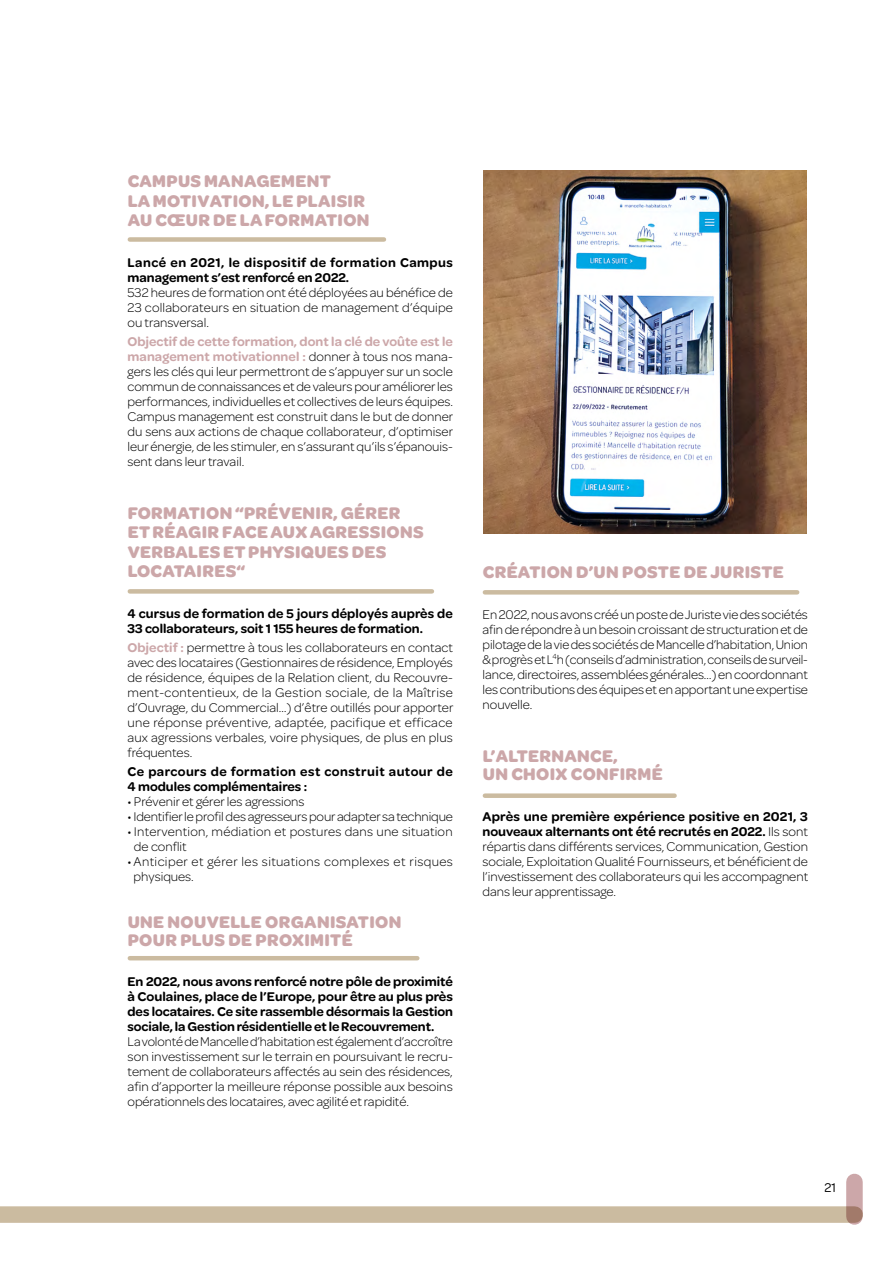
<style>
.page{position:relative;width:893px;height:1263px;background:#fff}
.page>*{position:absolute;margin:0;border:0;box-sizing:border-box;transform-origin:0 0}
.t1{font:700 18px/19.5px "Omnes";letter-spacing:.02em;color:#cca7a9}
.t2{font:300 13.5px/15px "Omnes";letter-spacing:-.005em;color:#000;text-align:justify}
.t3{font:600 13.5px/15px "Omnes";color:#000}
.t4{font:600 13.5px/15px "Omnes";letter-spacing:.035em;color:#000}
.t5{font:600 13.5px/15px "Omnes";letter-spacing:.03em;color:#000}
.t6{font:300 13.5px/15px "Omnes";letter-spacing:.02em;color:#000}
.t7{font:300 13.5px/15px "Omnes";letter-spacing:.03em;color:#000}
.t8{font:13.5px "Omnes";color:#000}
.s1{font-weight:600;color:#cca7a9}
.s2{font-weight:600}
</style>
<div class="page">
<div style="left:0;top:1206px;width:855px;height:17px;background:#cbbba0"></div>
<svg style="left:846px;top:1182px;width:17px;height:34px"></svg>
<div style="left:130px;top:237px;width:254px;height:5px;background:#cbbba0"></div>
<div style="left:130px;top:589px;width:302px;height:5px;background:#cbbba0"></div>
<div style="left:485px;top:793px;width:190px;height:5px;background:#cbbba0"></div>
<div style="left:485px;top:590px;width:312px;height:5px;background:#cbbba0"></div>
<hr style="left:130px;top:956px;width:287px;height:4px;background:#cbbba0">
<img style="left:483px;top:170px;width:324px;height:364px">
<h1 class="t1" style="left:128px;top:170px;width:243px">CAMPUS MANAGEMENT<br>LA MOTIVATION, LE PLAISIR<br>AU CŒUR DE LA FORMATION</h1>
<p class="t4" style="left:128px;top:254px;width:327px">Lancé en 2021, le dispositif de formation Campus management s’est renforcé en 2022.</p>
<p class="t2" style="left:128px;top:284px;width:327px">532 heures de formation ont été déployées au bénéfice de 23 collaborateurs en situation de management d’équipe ou transversal.</p>
<p class="t2" style="left:128px;top:333px;width:327px"><span class="s1">Objectif de cette formation, dont la clé de voûte est le management motivationnel :</span> donner à tous nos mana&shy;gers les clés qui leur permettront de s’appuyer sur un socle commun de connaissances et de valeurs pour améliorer les performances, individuelles et collectives de leurs équipes.<br>Campus management est construit dans le but de donner du sens aux actions de chaque collaborateur, d’optimiser leur énergie, de les stimuler, en s’assurant qu’ils s’épanouis&shy;sent dans leur travail.</p>
<h1 class="t1" style="left:128px;top:502px;width:297px">FORMATION “PRÉVENIR, GÉRER<br>ET RÉAGIR FACE AUX AGRESSIONS<br>VERBALES ET PHYSIQUES DES<br>LOCATAIRES“</h1>
<p class="t3" style="left:128px;top:605px;width:327px">4 cursus de formation de 5 jours déployés auprès de<br>33 collaborateurs, soit 1 155 heures de formation.</p>
<p class="t2" style="left:128px;top:639px;width:327px"><span class="s1">Objectif :</span> permettre à tous les collaborateurs en contact avec des locataires (Gestionnaires de résidence, Employés de résidence, équipes de la Relation client, du Recouvre&shy;ment-contentieux, de la Gestion sociale, de la Maîtrise d’Ouvrage, du Commercial…) d’être outillés pour apporter une réponse préventive, adaptée, pacifique et efficace aux agressions verbales, voire physiques, de plus en plus fréquentes.</p>
<p class="t5" style="left:128px;top:764px;width:327px">Ce parcours de formation est construit autour de<br>4 modules complémentaires :</p>
<p class="t2" style="left:128px;top:794px;width:178px">• Prévenir et gérer les agressions</p>
<p class="t2" style="left:128px;top:809px;width:327px">• Identifier le profil des agresseurs pour adapter sa technique</p>
<p class="t6" style="left:134px;top:824px;width:320px;text-indent:-6px">• Intervention, médiation et postures dans une situation de conflit</p>
<p class="t7" style="left:134px;top:854px;width:321px;text-indent:-6px">• Anticiper et gérer les situations complexes et risques physiques.</p>
<h1 class="t1" style="left:128px;top:912px;width:275px;line-height:18px">UNE NOUVELLE ORGANISATION<br>POUR PLUS DE PROXIMITÉ</h1>
<p class="t3" style="left:128px;top:973px;width:327px;text-align:justify">En 2022, nous avons renforcé notre pôle de proximité à Coulaines, place de l’Europe, pour être au plus près des locataires. Ce site rassemble désormais la Gestion sociale, la Gestion résidentielle et le Recouvrement.</p>
<p class="t2" style="left:128px;top:1034px;width:327px">La volonté de Mancelle d’habitation est également d’accroître son investissement sur le terrain en poursuivant le recru&shy;tement de collaborateurs affectés au sein des résidences, afin d’apporter la meilleure réponse possible aux besoins opérationnels des locataires, avec agilité et rapidité.</p>
<h1 class="t1" style="left:483px;top:562px;width:302px">CRÉATION D’UN POSTE DE JURISTE</h1>
<p class="t2" style="left:483px;top:606px;width:327px">En 2022, nous avons créé un poste de Juriste vie des sociétés afin de répondre à un besoin croissant de structuration et de pilotage de la vie des sociétés de Mancelle d’habitation, Union &amp; progrès et L<sup>4</sup>h (conseils d’administration, conseils de surveil&shy;lance, directoires, assemblées générales…) en coordonnant les contributions des équipes et en apportant une expertise nouvelle.</p>
<h1 class="t1" style="left:483px;top:746px;width:181px;line-height:18px">L’ALTERNANCE,<br>UN CHOIX CONFIRMÉ</h1>
<p class="t2" style="left:483px;top:808px;width:327px"><span class="s2">Après une première expérience positive en 2021, 3 nouveaux alternants ont été recrutés en 2022.</span> Ils sont répartis dans différents services, Communication, Gestion sociale, Exploitation Qualité Fournisseurs, et bénéficient de l’investissement des collaborateurs qui les accompagnent dans leur apprentissage.</p>
<p class="t8" style="left:825px;top:1178px;width:13px">21</p>
</div>
